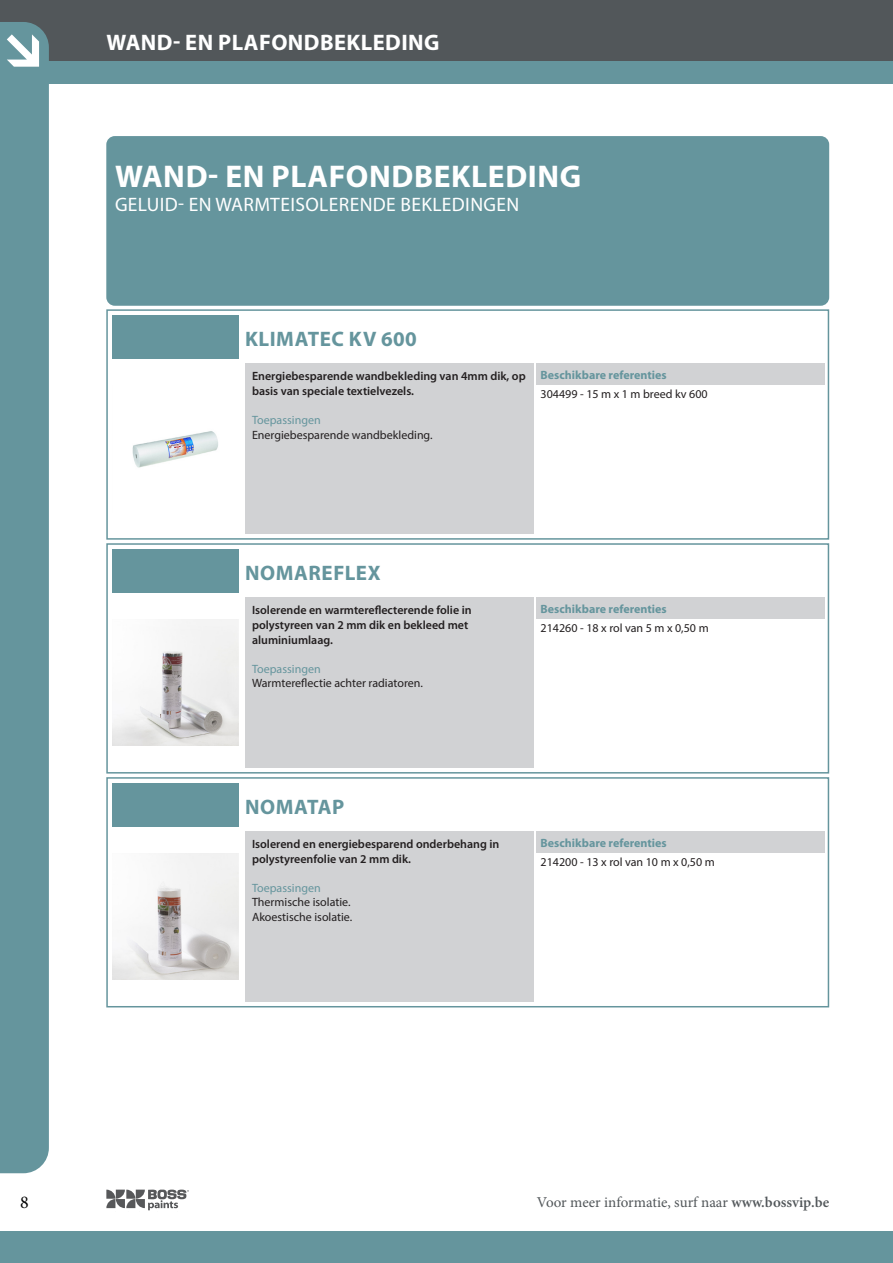
<style>
.page{position:relative;width:893px;height:1263px;background:#fff}
.page>*{position:absolute;margin:0;border:0;box-sizing:border-box;transform-origin:0 0}
._03_title_big_bloc{font:700 31.5px "Myriad Pro";letter-spacing:.02em;color:#fff}
.t1{font:700 22.5px "Myriad Pro";letter-spacing:.02em;color:#fff}
._03_productname_titl{font:700 21px "Myriad Pro";letter-spacing:.025em;color:#65959d}
._02_subtitle_big_blo{font:19.5px "Myriad Pro";letter-spacing:.02em;color:#fff}
.t2{font:18px "Minion Pro";color:#000}
.t3{font:15px "Minion Pro";color:#52575a}
._01_product_beschrij{font:600 12px/15px "Myriad Pro";color:#231f20}
._01_bodytext_table{font:12px/14.2px "Myriad Pro";color:#231f20}
._01_body_table_color{font:12px "Myriad Pro";color:#231f20}
._02_subtitles_table{font:700 12px "Myriad Pro";color:#65959d}
.s1{color:#65959d}
.s2{font-weight:600}
</style>
<div class="page">
<div style="left:0;top:0;width:893px;height:71px;background:#52575a"></div>
<svg style="left:106px;top:1189px;width:83px;height:21px"></svg>
<div style="left:0;top:22px;width:49px;height:1151px;background:#65959d"></div>
<div style="left:0;top:1231px;width:893px;height:32px;background:#65959d"></div>
<div style="left:0;top:61px;width:893px;height:22px;background:#65959d"></div>
<div style="left:7px;top:30px;width:34px;height:42px;background:#65959d"></div>
<svg style="left:7px;top:34px;width:32px;height:33px"></svg>
<div style="left:106px;top:136px;width:723px;height:170px;background:#65959d;border-radius:9px"></div>
<div style="left:112px;top:315px;width:126px;height:44px;background:#65959d"></div>
<img style="left:132px;top:431px;width:86px;height:37px">
<div style="left:245px;top:364px;width:289px;height:170px;background:#d1d2d4"></div>
<div style="left:536px;top:364px;width:289px;height:21px;background:#d1d2d4"></div>
<div style="left:106px;top:309px;width:723px;height:231px;border:2px solid #65959d"></div>
<div style="left:112px;top:549px;width:126px;height:44px;background:#65959d"></div>
<img style="left:112px;top:620px;width:126px;height:126px">
<div style="left:245px;top:598px;width:289px;height:170px;background:#d1d2d4"></div>
<div style="left:536px;top:598px;width:289px;height:21px;background:#d1d2d4"></div>
<div style="left:106px;top:543px;width:723px;height:230px;border:2px solid #65959d"></div>
<div style="left:112px;top:783px;width:126px;height:44px;background:#65959d"></div>
<img style="left:112px;top:853px;width:126px;height:127px">
<div style="left:245px;top:832px;width:289px;height:170px;background:#d1d2d4"></div>
<div style="left:536px;top:832px;width:289px;height:21px;background:#d1d2d4"></div>
<div style="left:106px;top:777px;width:723px;height:230px;border:2px solid #65959d"></div>
<p class="t1" style="left:107px;top:28px;width:334px">WAND- EN PLAFONDBEKLEDING</p>
<p class="_03_title_big_bloc" style="left:115px;top:156px;width:468px">WAND- EN PLAFONDBEKLEDING</p>
<p class="_02_subtitle_big_blo" style="left:115px;top:193px;width:406px">GELUID- EN WARMTEISOLERENDE BEKLEDINGEN</p>
<p class="_03_productname_titl" style="left:245px;top:325px;width:173px">KLIMATEC KV 600</p>
<p class="_01_product_beschrij" style="left:252px;top:368px;width:275px">Energiebesparende wandbekleding van 4mm dik, op basis van speciale textielvezels.</p>
<p class="_01_bodytext_table" style="left:252px;top:413px;width:182px"><span class="s1">Toepassingen<br></span>Energiebesparende wandbekleding.</p>
<p class="_02_subtitles_table" style="left:541px;top:367px;width:128px">Beschikbare referenties</p>
<p class="_01_body_table_color" style="left:541px;top:386px;width:169px">304499 - 15 m x 1 m breed kv 600</p>
<p class="_03_productname_titl" style="left:245px;top:559px;width:137px">NOMAREFLEX</p>
<p class="_01_product_beschrij" style="left:252px;top:602px;width:221px">Isolerende en warmtereflecterende folie in polystyreen van 2 mm dik en bekleed met aluminiumlaag.</p>
<p class="_01_bodytext_table" style="left:252px;top:662px;width:172px"><span class="s1">Toepassingen<br></span>Warmtereflectie achter radiatoren.</p>
<p class="_02_subtitles_table" style="left:541px;top:601px;width:128px">Beschikbare referenties</p>
<p class="_01_body_table_color" style="left:541px;top:620px;width:169px">214260 - 18 x rol van 5 m x 0,50 m</p>
<p class="_03_productname_titl" style="left:245px;top:793px;width:101px">NOMATAP</p>
<p class="_01_product_beschrij" style="left:252px;top:836px;width:249px">Isolerend en energiebesparend onderbehang in polystyreenfolie van 2 mm dik.</p>
<p class="_01_bodytext_table" style="left:252px;top:881px;width:100px"><span class="s1">Toepassingen<br></span>Thermische isolatie.</p>
<p class="_01_bodytext_table" style="left:252px;top:909px;width:102px">Akoestische isolatie.</p>
<p class="_02_subtitles_table" style="left:541px;top:835px;width:128px">Beschikbare referenties</p>
<p class="_01_body_table_color" style="left:541px;top:854px;width:176px">214200 - 13 x rol van 10 m x 0,50 m</p>
<h3 class="t2" style="left:20px;top:1190px;width:10px">8</h3>
<p class="t3" style="left:537px;top:1192px;width:294px">Voor meer informatie, surf naar <span class="s2">www.bossvip.be</span></p>
</div>
